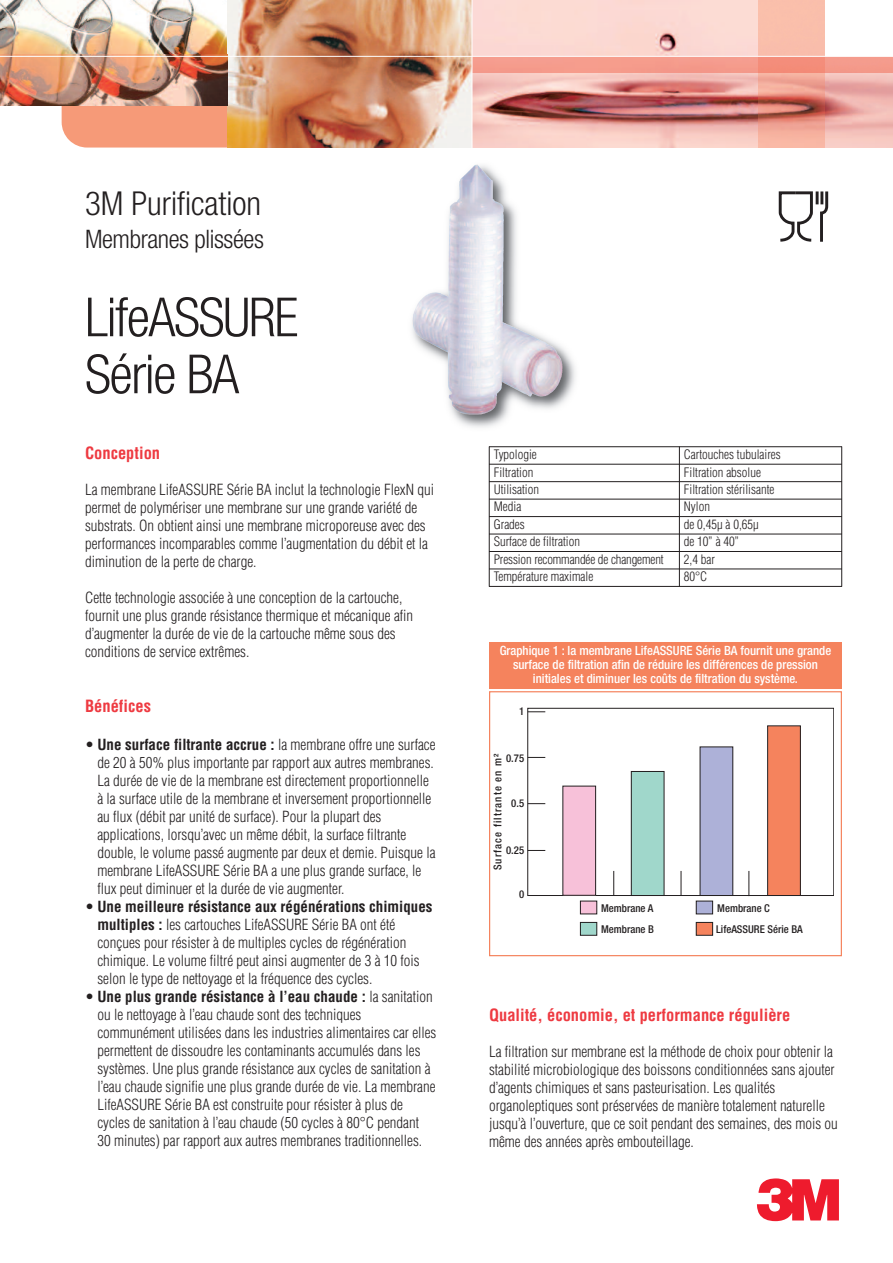
<style>
.page{position:relative;width:893px;height:1263px;background:#fff}
.page>*{position:absolute;margin:0;border:0;box-sizing:border-box;transform-origin:0 0}
.t1{font:60px "Logo 3 M Font";color:#ee1b2d}
.t2{font:300 condensed 54px/57px "Helvetica Neue";letter-spacing:-.025em;color:#231f20}
.t3{font:300 condensed 33px "Helvetica Neue";color:#231f20}
.t4{font:300 condensed 25.5px "Helvetica Neue";letter-spacing:-.015em;color:#231f20}
.t5{font:700 condensed 16.5px "Helvetica";color:#ee3a41}
.t6{font:300 condensed 15px/18px "Helvetica";color:#231f20}
.t7{font:300 condensed 12.75px "Helvetica";color:#231f20}
.t8{font:500 condensed 12.75px/14.2px "Helvetica Neue";color:#fff;text-align:center}
.t9{font:500 condensed 10.8px/21.3px "Helvetica Neue";color:#231f20}
.t10{font:500 condensed 10.8px "Helvetica Neue";letter-spacing:.1em;color:#231f20}
.s1{font-weight:700}
</style>
<div class="page">
<svg style="left:779px;top:191px;width:49px;height:51px"></svg>
<div style="left:62px;top:105px;width:165px;height:43px;background:#f69a78"></div>
<img style="left:0;top:0;width:227px;height:55px">
<img style="left:227px;top:0;width:245px;height:148px">
<svg style="left:472px;top:0;width:352px;height:148px;background:#fad3ca"></svg>
<img style="left:473px;top:73px;width:420px;height:75px">
<img style="left:759px;top:73px;width:65px;height:75px">
<img style="left:473px;top:57px;width:420px;height:16px">
<img style="left:0;top:55px;width:227px;height:50px">
<hr style="left:0;top:56px;width:893px;height:1px;background:#fff">
<hr style="left:472px;top:0;width:1px;height:149px;background:#fff">
<img style="left:412px;top:172px;width:164px;height:282px">
<img style="left:412px;top:164px;width:82px;height:160px">
<div style="left:527px;top:708px;width:307px;height:188px;border:1px solid #231f20"></div>
<svg style="left:528px;top:850px;width:17px;height:1px"></svg>
<svg style="left:528px;top:803px;width:17px;height:1px"></svg>
<svg style="left:528px;top:757px;width:17px;height:1px"></svg>
<svg style="left:528px;top:711px;width:17px;height:1px"></svg>
<svg style="left:613px;top:871px;width:1px;height:24px"></svg>
<svg style="left:681px;top:871px;width:1px;height:24px"></svg>
<svg style="left:749px;top:871px;width:1px;height:25px"></svg>
<div style="left:631px;top:771px;width:33px;height:124px;background:#a0d7cb"></div>
<div style="left:631px;top:771px;width:33px;height:125px;border:1px solid #231f20"></div>
<div style="left:700px;top:747px;width:33px;height:148px;background:#adb1d8"></div>
<div style="left:700px;top:747px;width:33px;height:149px;border:1px solid #231f20"></div>
<div style="left:768px;top:726px;width:32px;height:169px;background:#f5835d"></div>
<div style="left:767px;top:726px;width:34px;height:170px;border:1px solid #231f20"></div>
<div style="left:563px;top:786px;width:33px;height:109px;background:#f7c1d9"></div>
<div style="left:563px;top:786px;width:33px;height:109px;border:1px solid #231f20"></div>
<div style="left:580px;top:901px;width:17px;height:13px;background:#f7c1d9"></div>
<div style="left:580px;top:922px;width:17px;height:13px;background:#a0d7cb"></div>
<div style="left:580px;top:922px;width:17px;height:13px;border:1px solid #231f20"></div>
<div style="left:696px;top:901px;width:17px;height:13px;background:#adb1d8"></div>
<div style="left:696px;top:901px;width:17px;height:13px;border:1px solid #231f20"></div>
<div style="left:696px;top:922px;width:17px;height:13px;background:#f5835d"></div>
<div style="left:696px;top:922px;width:17px;height:13px;border:1px solid #231f20"></div>
<div style="left:489px;top:691px;width:353px;height:265px;border:1px solid #f5835d"></div>
<div style="left:489px;top:642px;width:353px;height:47px;background:#f5835d"></div>
<div style="left:489px;top:446px;width:190px;height:18px;background:#fff"></div>
<hr style="left:489px;top:446px;width:1px;height:141px;background:#231f20">
<hr style="left:679px;top:446px;width:1px;height:141px;background:#231f20">
<hr style="left:841px;top:446px;width:1px;height:141px;background:#231f20">
<hr style="left:489px;top:446px;width:353px;height:1px;background:#231f20">
<hr style="left:489px;top:464px;width:353px;height:1px;background:#231f20">
<hr style="left:489px;top:481px;width:353px;height:1px;background:#231f20">
<hr style="left:489px;top:499px;width:353px;height:1px;background:#231f20">
<hr style="left:489px;top:516px;width:353px;height:1px;background:#231f20">
<hr style="left:489px;top:534px;width:353px;height:1px;background:#231f20">
<hr style="left:489px;top:551px;width:353px;height:1px;background:#231f20">
<hr style="left:489px;top:569px;width:353px;height:1px;background:#231f20">
<hr style="left:489px;top:586px;width:353px;height:1px;background:#231f20">
<h3 class="t3" style="left:85px;top:191px;width:178px">3M Purification</h3>
<h3 class="t4" style="left:85px;top:230px;width:180px">Membranes plissées</h3>
<h2 class="t2" style="left:85px;top:293px;width:215px">LifeASSURE<br>Série BA</h2>
<p class="t5" style="left:85px;top:443px;width:77px">Conception</p>
<p class="t6" style="left:85px;top:481px;width:350px">La membrane LifeASSURE Série BA inclut la technologie FlexN qui permet de polymériser une membrane sur une grande variété de substrats. On obtient ainsi une membrane microporeuse avec des performances incomparables comme l’augmentation du débit et la diminution de la perte de charge.</p>
<p class="t6" style="left:85px;top:589px;width:330px">Cette technologie associée à une conception de la cartouche, fournit une plus grande résistance thermique et mécanique afin d’augmenter la durée de vie de la cartouche même sous des conditions de service extrêmes.</p>
<p class="t5" style="left:85px;top:697px;width:67px">Bénéfices</p>
<p class="t6" style="left:97px;top:736px;width:340px;text-indent:-12px">• <span class="s1">Une surface filtrante accrue :</span> la membrane offre une surface de 20 à 50% plus importante par rapport aux autres membranes.<br>La durée de vie de la membrane est directement proportionnelle à la surface utile de la membrane et inversement proportionnelle au flux (débit par unité de surface). Pour la plupart des applications, lorsqu’avec un même débit, la surface filtrante double, le volume passé augmente par deux et demie. Puisque la membrane LifeASSURE Série BA a une plus grande surface, le flux peut diminuer et la durée de vie augmenter.</p>
<p class="t6" style="left:97px;top:898px;width:337px;text-indent:-12px">• <span class="s1">Une meilleure résistance aux régénérations chimiques multiples :</span> les cartouches LifeASSURE Série BA ont été conçues pour résister à de multiples cycles de régénération chimique. Le volume filtré peut ainsi augmenter de 3 à 10 fois selon le type de nettoyage et la fréquence des cycles.</p>
<p class="t6" style="left:97px;top:988px;width:341px;text-indent:-12px">• <span class="s1">Une plus grande résistance à l’eau chaude :</span> la sanitation ou le nettoyage à l’eau chaude sont des techniques communément utilisées dans les industries alimentaires car elles permettent de dissoudre les contaminants accumulés dans les systèmes. Une plus grande résistance aux cycles de sanitation à l’eau chaude signifie une plus grande durée de vie. La membrane LifeASSURE Série BA est construite pour résister à plus de cycles de sanitation à l’eau chaude (50 cycles à 80°C pendant<br>30 minutes) par rapport aux autres membranes traditionnelles.</p>
<p class="t7" style="left:494px;top:447px;width:45px">Typologie</p>
<p class="t7" style="left:684px;top:447px;width:98px">Cartouches tubulaires</p>
<p class="t7" style="left:494px;top:465px;width:41px">Filtration</p>
<p class="t7" style="left:684px;top:465px;width:79px">Filtration absolue</p>
<p class="t7" style="left:494px;top:482px;width:47px">Utilisation</p>
<p class="t7" style="left:684px;top:482px;width:92px">Filtration stérilisante</p>
<p class="t7" style="left:494px;top:499px;width:29px">Media</p>
<p class="t7" style="left:684px;top:499px;width:28px">Nylon</p>
<p class="t7" style="left:494px;top:517px;width:33px">Grades</p>
<p class="t7" style="left:684px;top:517px;width:77px">de 0,45µ à 0,65µ</p>
<p class="t7" style="left:494px;top:534px;width:88px">Surface de filtration</p>
<p class="t7" style="left:684px;top:534px;width:56px">de 10” à 40’’</p>
<p class="t7" style="left:494px;top:552px;width:171px">Pression recommandée de changement</p>
<p class="t7" style="left:684px;top:552px;width:33px">2,4 bar</p>
<p class="t7" style="left:494px;top:569px;width:101px">Température maximale</p>
<p class="t7" style="left:684px;top:569px;width:25px">80°C</p>
<p class="t8" style="left:500px;top:644px;width:333px">Graphique 1 : la membrane LifeASSURE Série BA fournit une grande surface de filtration afin de réduire les différences de pression initiales et diminuer les coûts de filtration du système.</p>
<p class="t9" style="left:519px;top:702px;width:7px">1</p>
<p class="t9" style="left:506px;top:748px;width:20px">0.75</p>
<p class="t9" style="left:511px;top:794px;width:14px">0.5</p>
<p class="t9" style="left:506px;top:840px;width:20px">0.25</p>
<p class="t9" style="left:519px;top:885px;width:7px">0</p>
<p class="t10" style="left:494px;top:870px;width:119px;rotate:-90deg">Surface filtrante en m²</p>
<p class="t9" style="left:601px;top:898px;width:54px">Membrane A<br>Membrane B</p>
<p class="t9" style="left:716px;top:898px;width:88px">Membrane C<br>LifeASSURE Série BA</p>
<p class="t5" style="left:489px;top:1005px;width:303px">Qualité, économie, et performance régulière</p>
<p class="t6" style="left:489px;top:1043px;width:350px">La filtration sur membrane est la méthode de choix pour obtenir la stabilité microbiologique des boissons conditionnées sans ajouter d’agents chimiques et sans pasteurisation. Les qualités organoleptiques sont préservées de manière totalement naturelle jusqu’à l’ouverture, que ce soit pendant des semaines, des mois ou même des années après embouteillage.</p>
<h1 class="t1" style="left:757px;top:1165px;width:97px">3</h1>
</div>
